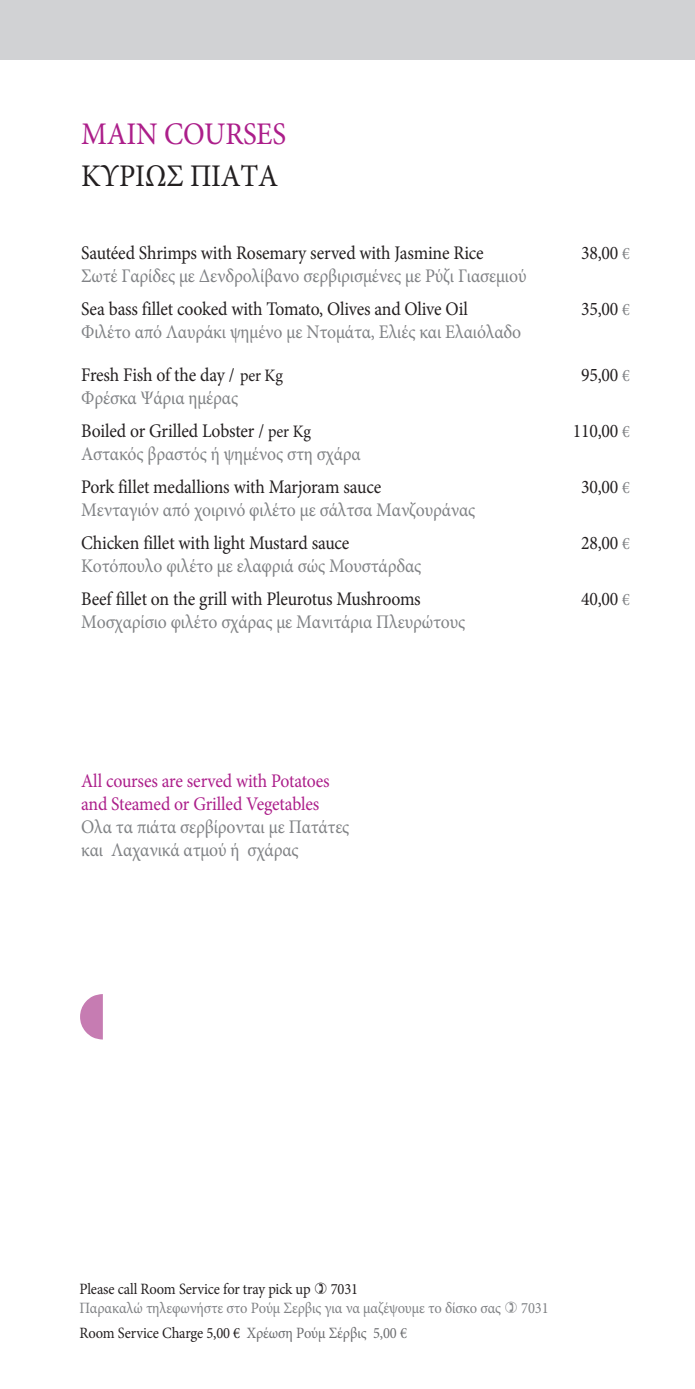
<style>
.page{position:relative;width:695px;height:1389px;background:#fff}
.page>*{position:absolute;margin:0;border:0;box-sizing:border-box;transform-origin:0 0}
.t1{font:31.5px "Minion Pro";letter-spacing:-.01em;color:#ac1e8a;scale:.92 1}
.t2{font:31.5px "Minion Pro";letter-spacing:-.01em;color:#231f20;scale:.92 1}
.t3{font:19.25px/33.2px "Minion Pro";letter-spacing:-.01em;color:#231f20;scale:.92 1}
.t4{font:19.25px/22.8px "Minion Pro";letter-spacing:-.01em;color:#808285;scale:.92 1}
.t5{font:19.25px/22.8px "Minion Pro";letter-spacing:-.02em;color:#ac1e8a;scale:.92 1}
.t6{font:15.75px "Minion Pro";letter-spacing:-.01em;color:#231f20;scale:.92 1}
.t7{font:15.75px "Minion Pro";letter-spacing:-.01em;color:#808285;scale:.92 1}
.s1{font-size:17.5px;color:#808285}
.s2{font-size:17.5px}
.s3{color:#808285}
.s4{color:#6c6d70}
</style>
<div class="page">
<div style="left:0;top:0;width:694px;height:60px;background:#d1d2d4"></div>
<h1 class="t1" style="left:81px;top:122px;width:224px">MAIN COuRses</h1>
<h1 class="t2" style="left:81px;top:164px;width:216px">ΚΥΡΙΩΣ ΠΙΑΤΑ</h1>
<p class="t3" style="left:81px;top:238px;width:439px">sautéed shrimps with Rosemary served with Jasmine Rice</p>
<p class="t3" style="left:581px;top:238px;width:55px">38,00 <span class="s1">€</span></p>
<p class="t4" style="left:81px;top:266px;width:485px">Σωτέ Γαρίδες με Δενδρολίβανο σερβιρισμένες με Ρύζι Γιασεμιού</p>
<p class="t3" style="left:81px;top:294px;width:421px">sea bass fillet cooked with tomato, Olives and Olive Oil</p>
<p class="t3" style="left:581px;top:294px;width:55px">35,00 <span class="s1">€</span></p>
<p class="t4" style="left:81px;top:322px;width:479px">Φιλέτο από Λαυράκι ψημένο με Ντομάτα, Ελιές και Ελαιόλαδο</p>
<p class="t3" style="left:81px;top:360px;width:221px">Fresh Fish of the day / <span class="s2">per Kg</span></p>
<p class="t3" style="left:581px;top:360px;width:55px">95,00 <span class="s1">€</span></p>
<p class="t3" style="left:81px;top:383px;width:251px"><span class="s3">Φρέσκα Ψάρια ημέρας<br></span>Boiled or Grilled Lobster / <span class="s2">per Kg</span></p>
<p class="t3" style="left:572px;top:416px;width:64px">110,00 <span class="s1">€</span></p>
<p class="t4" style="left:81px;top:444px;width:305px">Αστακός βραστός ή ψημένος στη σχάρα</p>
<p class="t3" style="left:81px;top:472px;width:327px">Pork fillet medallions with Marjoram sauce</p>
<p class="t3" style="left:581px;top:472px;width:55px">30,00 <span class="s1">€</span></p>
<p class="t4" style="left:81px;top:500px;width:430px">Μενταγιόν από χοιρινό φιλέτο με σάλτσα Μανζουράνας</p>
<p class="t3" style="left:81px;top:528px;width:293px">Chicken fillet with light Mustard sauce</p>
<p class="t3" style="left:581px;top:528px;width:55px">28,00 <span class="s1">€</span></p>
<p class="t4" style="left:81px;top:556px;width:371px">Κοτόπουλο φιλέτο με ελαφριά σώς Μουστάρδας</p>
<p class="t3" style="left:81px;top:584px;width:370px">Beef fillet on the grill with Pleurotus Mushrooms</p>
<p class="t3" style="left:581px;top:584px;width:55px">40,00 <span class="s1">€</span></p>
<p class="t4" style="left:81px;top:612px;width:419px">Μοσχαρίσιο φιλέτο σχάρας με Μανιτάρια Πλευρώτους</p>
<p class="t5" style="left:81px;top:772px;width:271px">All courses are served with Potatoes and steamed or Grilled Vegetables</p>
<p class="t4" style="left:81px;top:817px;width:293px">Ολα τα πιάτα σερβίρονται με Πατάτες και Λαχανικά ατμού ή σχάρας</p>
<p class="t6" style="left:79px;top:1283px;width:253px">Please call Room service for tray pick up</p>
<p class="t6" style="left:331px;top:1283px;width:31px">7031</p>
<p class="t7" style="left:79px;top:1302px;width:459px">Παρακαλώ τηλεφωνήστε στο Ρούμ Σερβις για να μαζέψουμε το δίσκο σας</p>
<p class="t7" style="left:521px;top:1302px;width:31px">7031</p>
<p class="t6" style="left:79px;top:1326px;width:357px">Room service Charge 5,00 € <span class="s4">Χρέωση Ρούμ Σέρβις 5,00 €</span></p>
</div>
